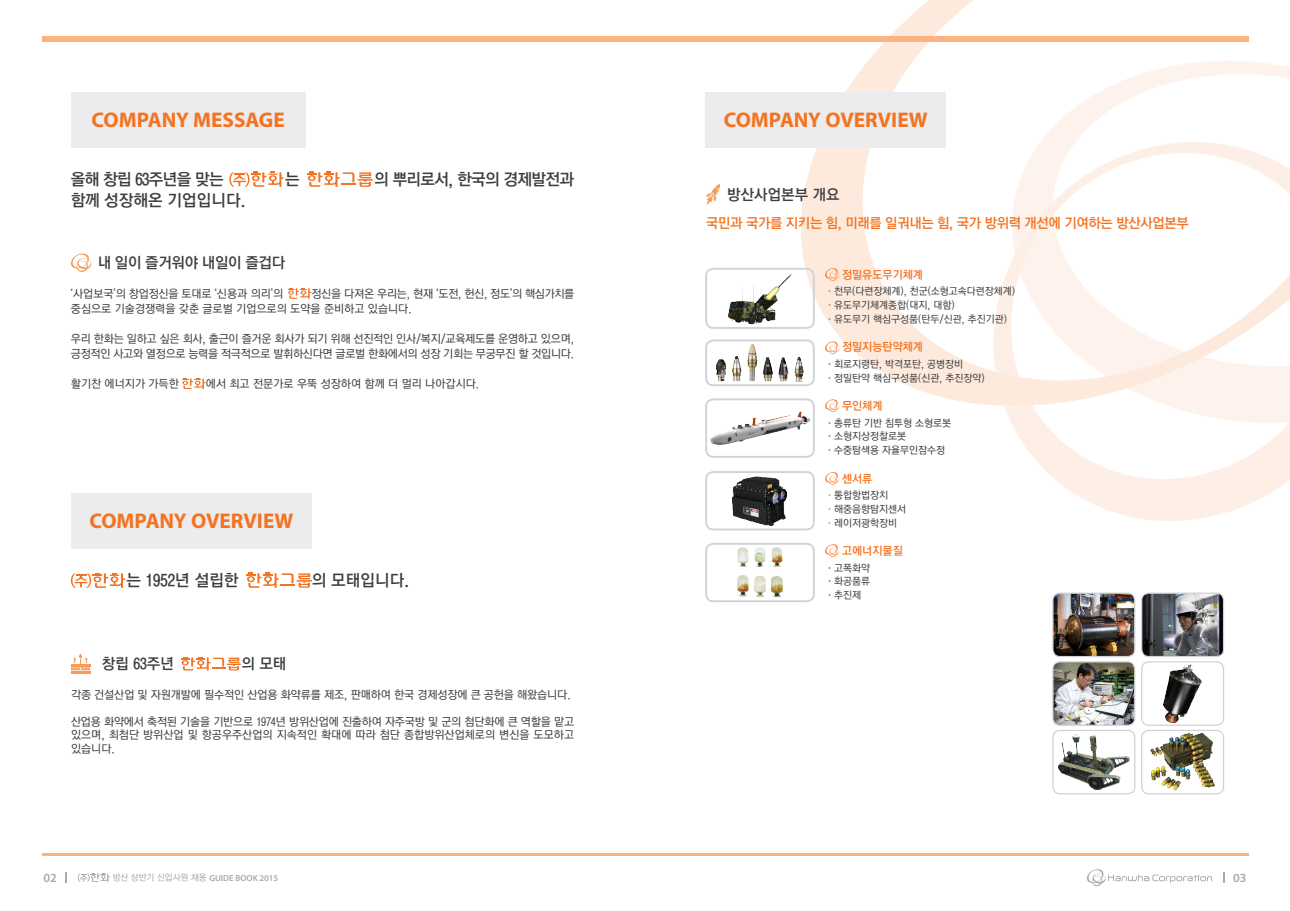
<style>
.page{position:relative;width:1290px;height:911px;background:#fff}
.page>*{position:absolute;margin:0;border:0;box-sizing:border-box;transform-origin:0 0}
.t1{font:700 21.25px "Myriad Pro";color:#f47321}
.t2{font:16.25px "YGO540";letter-spacing:-.015em;color:#3e3e3f}
.t3{font:16.25px "YGO540";letter-spacing:-.04em;color:#3e3e3f}
.t4{font:15px "YGO540";color:#3e3e3f}
.t5{font:15px "YGO540";letter-spacing:-.025em;color:#3e3e3f}
.t6{font:13.75px "YGO540";letter-spacing:-.025em;color:#f47321}
.t7{font:600 12.5px "Myriad Pro";color:#a8a9ad}
.t8{font:11.25px/15px "YGO530";letter-spacing:-.01em;color:#3e3e3f}
.t9{font:11.25px "YGO540";color:#f47321}
.t10{font:10px "YGO530";color:#3e3e3f}
.t11{font:600 8.75px "Myriad Pro";letter-spacing:-.005em;color:#a8a9ad}
.s1{font-family:"YGO540"}
.s2{font-family:"YGO530";font-weight:400}
</style>
<div class="page">
<svg style="left:1087px;top:869px;width:125px;height:17px"></svg>
<svg style="left:78px;top:873px;width:32px;height:9px"></svg>
<svg style="left:1020px;top:438px;width:270px;height:83px"></svg>
<svg style="left:800px;top:0;width:490px;height:438px"></svg>
<div style="left:42px;top:37px;width:1206px;height:5px;background:#fab482"></div>
<hr style="left:42px;top:853px;width:1206px;height:2px;background:#fab482">
<svg style="left:229px;top:172px;width:54px;height:15px"></svg>
<svg style="left:71px;top:573px;width:54px;height:15px"></svg>
<hr style="left:71px;top:671px;width:19px;height:3px;background:#f89a5a">
<svg style="left:71px;top:653px;width:19px;height:17px"></svg>
<svg style="left:70px;top:253px;width:22px;height:19px"></svg>
<div style="left:71px;top:92px;width:234px;height:56px;background:#ececee"></div>
<div style="left:71px;top:493px;width:241px;height:56px;background:#ececee"></div>
<svg style="left:307px;top:172px;width:66px;height:15px"></svg>
<svg style="left:246px;top:572px;width:66px;height:16px"></svg>
<svg style="left:181px;top:657px;width:60px;height:13px"></svg>
<svg style="left:288px;top:288px;width:23px;height:11px"></svg>
<svg style="left:182px;top:378px;width:23px;height:11px"></svg>
<div style="left:705px;top:92px;width:241px;height:56px;background:#ececee"></div>
<svg style="left:706px;top:184px;width:14px;height:21px"></svg>
<img style="left:728px;top:274px;width:64px;height:50px">
<div style="left:705px;top:268px;width:110px;height:61px;border:2px solid #d1d2d4;border-radius:7px"></div>
<img style="left:710px;top:411px;width:100px;height:34px">
<div style="left:705px;top:398px;width:110px;height:60px;border:2px solid #d1d2d4;border-radius:7px"></div>
<img style="left:732px;top:476px;width:55px;height:49px">
<div style="left:705px;top:471px;width:110px;height:59px;border:2px solid #d1d2d4;border-radius:7px"></div>
<img style="left:737px;top:547px;width:45px;height:50px">
<div style="left:705px;top:543px;width:110px;height:59px;border:2px solid #d1d2d4;border-radius:7px"></div>
<img style="left:716px;top:344px;width:88px;height:37px">
<div style="left:705px;top:339px;width:110px;height:47px;border:2px solid #d1d2d4;border-radius:7px"></div>
<svg style="left:824px;top:267px;width:15px;height:14px"></svg>
<svg style="left:824px;top:341px;width:15px;height:14px"></svg>
<svg style="left:824px;top:399px;width:15px;height:13px"></svg>
<svg style="left:825px;top:472px;width:14px;height:13px"></svg>
<svg style="left:825px;top:544px;width:14px;height:13px"></svg>
<img style="left:1150px;top:732px;width:65px;height:59px">
<div style="left:1141px;top:730px;width:83px;height:64px;border:1px solid #d1d2d4;border-radius:7px"></div>
<img style="left:1164px;top:664px;width:37px;height:58px">
<div style="left:1141px;top:661px;width:83px;height:65px;border:1px solid #d1d2d4;border-radius:7px"></div>
<img style="left:1059px;top:735px;width:71px;height:54px">
<div style="left:1052px;top:730px;width:83px;height:64px;border:1px solid #d1d2d4;border-radius:7px"></div>
<img style="left:1054px;top:662px;width:80px;height:63px">
<div style="left:1052px;top:661px;width:83px;height:65px;border:1px solid #d1d2d4;border-radius:7px"></div>
<img style="left:1143px;top:594px;width:80px;height:62px">
<div style="left:1141px;top:592px;width:83px;height:65px;border:1px solid #d1d2d4;border-radius:7px"></div>
<img style="left:1054px;top:594px;width:81px;height:62px">
<div style="left:1052px;top:592px;width:83px;height:65px;border:1px solid #d1d2d4;border-radius:7px"></div>
<p class="t1" style="left:92px;top:106px;width:195px">COMPANY MESSAGE</p>
<p class="t3" style="left:71px;top:171px;width:155px">올해 창립 63주년을 맞는</p>
<p class="t2" style="left:285px;top:171px;width:16px">는</p>
<p class="t3" style="left:374px;top:171px;width:201px">의 뿌리로서, 한국의 경제발전과</p>
<p class="t2" style="left:71px;top:192px;width:176px">함께 성장해온 기업입니다.</p>
<p class="t5" style="left:98px;top:255px;width:189px">내 일이 즐거워야 내일이 즐겁다</p>
<p class="t8" style="left:71px;top:286px;width:505px;text-indent:240px">정신을 다져온 우리는, 현재 ‘도전, 헌신, 정도’의 핵심가치를 중심으로 기술경쟁력을 갖춘 글로벌 기업으로의 도약을 준비하고 있습니다.</p>
<p class="t8" style="left:71px;top:331px;width:505px">우리 한화는 일하고 싶은 회사, 출근이 즐거운 회사가 되기 위해 선진적인 인사/복지/교육제도를 운영하고 있으며, 긍정적인 사고와 열정으로 능력을 적극적으로 발휘하신다면 글로벌 한화에서의 성장 기회는 무궁무진 할 것입니다.</p>
<p class="t8" style="left:71px;top:376px;width:110px">활기찬 에너지가 가득한</p>
<p class="t8" style="left:206px;top:376px;width:275px">에서 최고 전문가로 우뚝 성장하여 함께 더 멀리 나아갑시다.</p>
<p class="t8" style="left:63px;top:286px;width:222px">‘사업보국’의 창업정신을 토대로 ‘신용과 의리’의</p>
<p class="t1" style="left:89px;top:507px;width:205px">COMPANY OVERVIEW</p>
<p class="t2" style="left:126px;top:572px;width:114px">는 1952년 설립한</p>
<p class="t2" style="left:312px;top:572px;width:99px">의 모태입니다.</p>
<p class="t4" style="left:102px;top:656px;width:74px">창립 63주년</p>
<p class="t4" style="left:241px;top:656px;width:46px">의 모태</p>
<p class="t8" style="left:71px;top:687px;width:501px">각종 건설산업 및 자원개발에 필수적인 산업용 화약류를 제조, 판매하여 한국 경제성장에 큰 공헌을 해왔습니다.</p>
<p class="t8" style="left:71px;top:715px;width:505px;line-height:13.5px;text-align:justify">산업용 화약에서 축적된 기술을 기반으로 1974년 방위산업에 진출하여 자주국방 및 군의 첨단화에 큰 역할을 맡고 있으며, 최첨단 방위산업 및 항공우주산업의 지속적인 확대에 따라 첨단 종합방위산업체로의 변신을 도모하고 있습니다.</p>
<p class="t1" style="left:724px;top:106px;width:205px">COMPANY OVERVIEW</p>
<p class="t4" style="left:727px;top:187px;width:114px">방산사업본부 개요</p>
<p class="t6" style="left:706px;top:216px;width:484px">국민과 국가를 지키는 힘, 미래를 일궈내는 힘, 국가 방위력 개선에 기여하는 방산사업본부</p>
<p class="t9" style="left:842px;top:269px;width:83px">정밀유도무기체계</p>
<p class="t10" style="left:825px;top:286px;width:191px">·천무(다련장체계), 천군(소형고속다련장체계)</p>
<p class="t10" style="left:825px;top:300px;width:131px">·유도무기체계종합(대지, 대함)</p>
<p class="t10" style="left:825px;top:314px;width:183px">·유도무기 핵심구성품(탄두/신관, 추진기관)</p>
<p class="t9" style="left:842px;top:341px;width:83px">정밀지능탄약체계</p>
<p class="t10" style="left:825px;top:359px;width:139px"><span class="s1">·</span>회로지령탄, 박격포탄, 공병장비</p>
<p class="t10" style="left:825px;top:372px;width:161px"><span class="s1">·</span>정밀탄약 핵심구성품(신관, 추진장약)</p>
<p class="t9" style="left:842px;top:400px;width:42px">무인체계</p>
<p class="t10" style="left:825px;top:417px;width:127px"><span class="s1">·</span>총류탄 기반 침투형 소형로봇</p>
<p class="t10" style="left:825px;top:431px;width:82px"><span class="s1">·</span>소형지상정찰로봇</p>
<p class="t10" style="left:825px;top:445px;width:121px"><span class="s1">·</span>수중탐색용 자율무인잠수정</p>
<p class="t9" style="left:842px;top:472px;width:32px">센서류</p>
<p class="t10" style="left:825px;top:490px;width:65px">·통합항법장치</p>
<p class="t10" style="left:825px;top:504px;width:82px">·해중음향탐지센서</p>
<p class="t10" style="left:825px;top:517px;width:74px">·레이저광학장비</p>
<p class="t9" style="left:842px;top:545px;width:62px">고에너지물질</p>
<p class="t10" style="left:825px;top:562px;width:46px"><span class="s1">·</span>고폭화약</p>
<p class="t10" style="left:825px;top:576px;width:46px"><span class="s1">·</span>화공품류</p>
<p class="t10" style="left:825px;top:590px;width:37px"><span class="s1">·</span>추진제</p>
<p class="t7" style="left:44px;top:869px;width:15px">02</p>
<p class="t11" style="left:113px;top:872px;width:167px"><span class="s2">방산 상반기 신입사원 채용</span> GUIDE BOOK 2015</p>
<p class="t7" style="left:1233px;top:869px;width:15px">03</p>
</div>
